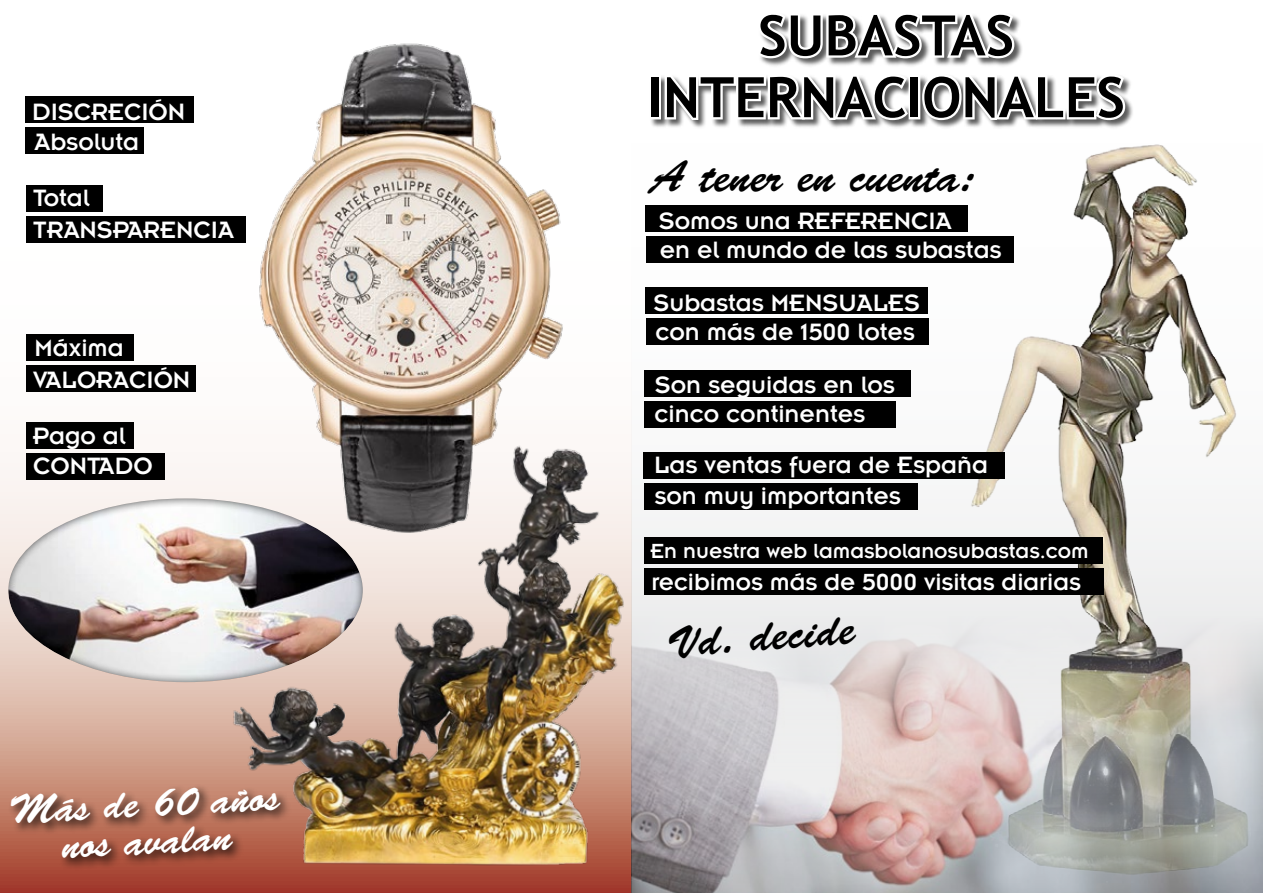
<style>
.page{position:relative;width:1263px;height:893px;background:#fff}
.page>*{position:absolute;margin:0;border:0;box-sizing:border-box;transform-origin:0 0}
.t1{font:700 55.8px/61.8px "Trebuchet MS";color:#000;text-align:center}
.t2{font:45px "Brush Script Std";color:#000}
.t3{font:40.5px/37.5px "Brush Script Std";color:#fff;text-align:center}
.t4{font:26.1px/30.5px "Insignia";color:#fff}
.t5{font:25.65px "Insignia";color:#fff}
.t6{font:22.5px "Insignia";color:#fff}
</style>
<div class="page">
<svg style="left:0;top:96px;width:631px;height:797px"></svg>
<div style="left:26px;top:97px;width:168px;height:26px;background:#000"></div>
<div style="left:26px;top:127px;width:118px;height:27px;background:#000"></div>
<div style="left:26px;top:422px;width:108px;height:27px;background:#000"></div>
<div style="left:26px;top:453px;width:138px;height:27px;background:#000"></div>
<div style="left:26px;top:335px;width:108px;height:26px;background:#000"></div>
<div style="left:26px;top:365px;width:169px;height:27px;background:#000"></div>
<div style="left:26px;top:185px;width:76px;height:27px;background:#000"></div>
<div style="left:26px;top:216px;width:220px;height:27px;background:#000"></div>
<div style="left:8px;top:496px;width:357px;height:188px;background:#000;opacity:.75"></div>
<div style="left:631px;top:0;width:632px;height:893px;background:linear-gradient(to right,#f7f7f7,#fff)"></div>
<img style="left:921px;top:106px;width:330px;height:511px">
<img style="left:631px;top:617px;width:632px;height:276px">
<div style="left:758px;top:12px;width:265px;height:55px;background:#000;opacity:.65"></div>
<svg style="left:755px;top:10px;width:262px;height:51px"></svg>
<div style="left:649px;top:74px;width:485px;height:55px;background:#000;opacity:.65"></div>
<div style="left:649px;top:75px;width:12px;height:44px;border:5px solid #fff"></div>
<svg style="left:662px;top:72px;width:249px;height:52px"></svg>
<div style="left:909px;top:75px;width:11px;height:44px;border:5px solid #fff"></div>
<svg style="left:919px;top:72px;width:209px;height:51px"></svg>
<div style="left:7px;top:784px;width:286px;height:86px;background:#000;opacity:.75"></div>
<img style="left:230px;top:43px;width:362px;height:384px">
<img style="left:212px;top:427px;width:428px;height:446px">
<div style="left:646px;top:206px;width:322px;height:26px;background:#000"></div>
<div style="left:646px;top:236px;width:367px;height:27px;background:#000"></div>
<div style="left:646px;top:287px;width:282px;height:27px;background:#000"></div>
<div style="left:646px;top:318px;width:282px;height:26px;background:#000"></div>
<div style="left:644px;top:370px;width:266px;height:27px;background:#000"></div>
<div style="left:644px;top:401px;width:252px;height:26px;background:#000"></div>
<div style="left:644px;top:452px;width:361px;height:27px;background:#000"></div>
<div style="left:644px;top:483px;width:274px;height:26px;background:#000"></div>
<div style="left:643px;top:538px;width:459px;height:26px;background:#000"></div>
<div style="left:644px;top:568px;width:459px;height:27px;background:#000"></div>
<p class="t4" style="left:32px;top:96px;width:155px">DISCRECIÓN<br>Absoluta</p>
<p class="t4" style="left:33px;top:182px;width:202px;line-height:32px">Total<br>TRANSPARENCIA</p>
<p class="t4" style="left:33px;top:331px;width:159px;line-height:32.5px">Máxima<br>VALORACIÓN</p>
<p class="t4" style="left:33px;top:420px;width:121px">Pago al<br>CONTADO</p>
<h3 class="t3" style="left:9px;top:792px;width:273px;rotate:-3deg">Más de 60 años nos avalan</h3>
<h1 class="t1" style="left:647px;top:5px;width:479px">SUBASTAS<br>INTERNACIONALES</h1>
<h2 class="t2" style="left:651px;top:151px;width:324px">A tener en cuenta:</h2>
<p class="t4" style="left:659px;top:206px;width:344px;line-height:29.4px">Somos una REFERENCIA<br>en el mundo de las subastas</p>
<p class="t4" style="left:653px;top:288px;width:268px;line-height:29.4px">Subastas MENSUALES con más de 1500 lotes</p>
<p class="t4" style="left:655px;top:370px;width:242px;line-height:29.4px">Son seguidas en los cinco continentes</p>
<p class="t4" style="left:654px;top:450px;width:335px">Las ventas fuera de España son muy importantes</p>
<p class="t6" style="left:650px;top:539px;width:440px">En nuestra web lamasbolanosubastas.com</p>
<p class="t5" style="left:651px;top:569px;width:431px">recibimos más de 5000 visitas diarias</p>
<h2 class="t2" style="left:665px;top:619px;width:190px;rotate:-5deg">Vd. decide</h2>
</div>
